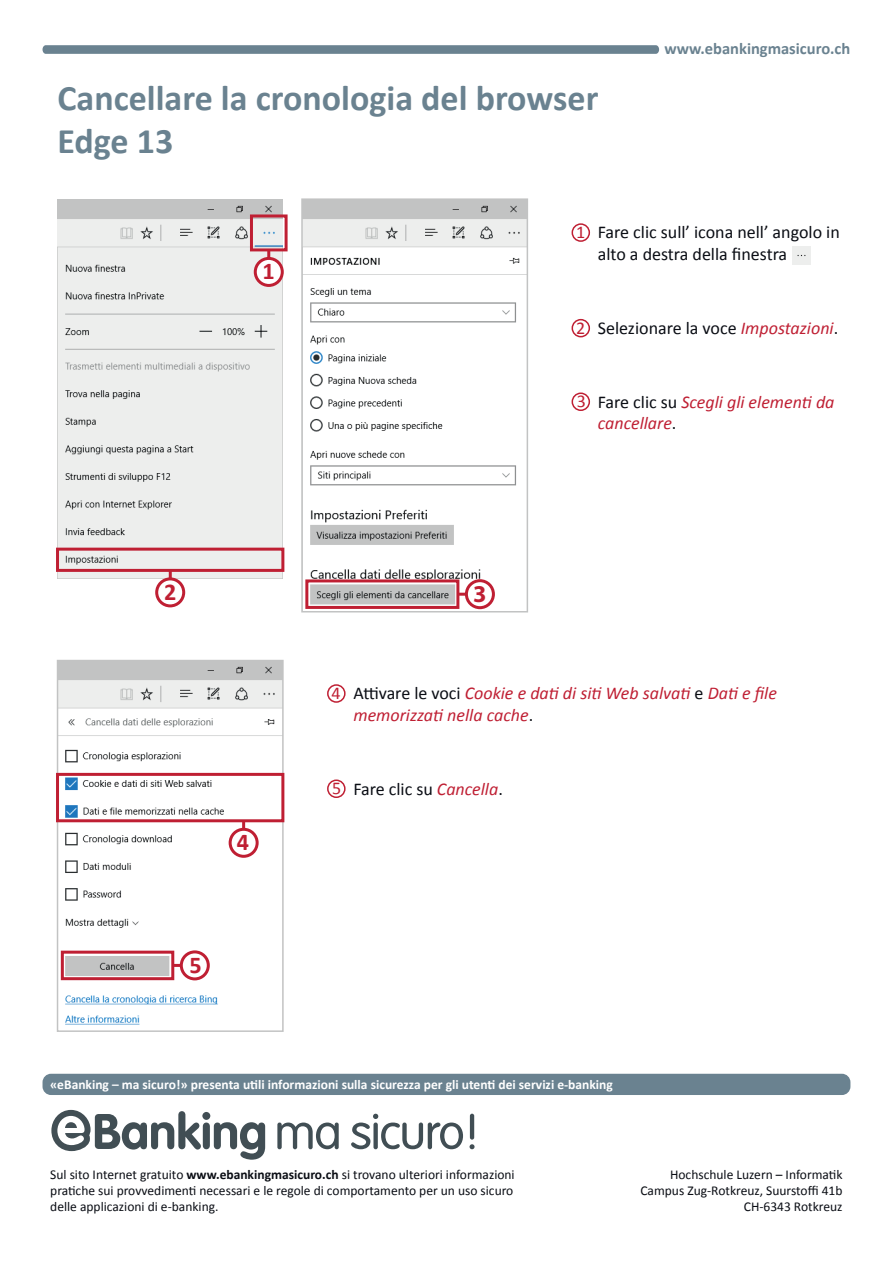
<style>
.page{position:relative;width:893px;height:1263px;background:#fff}
.page>*{position:absolute;margin:0;border:0;box-sizing:border-box;transform-origin:0 0}
.t1{font:700 36px/43.2px "Calibri";color:#6a8290}
.t2{font:700 24.15px "Calibri";color:#bf1f33}
.t3{font:700 24.15px "Myriad Pro";color:#bf1f33}
.t4{font:italic 18px/21.6px "Calibri";color:#bf1f33}
.t5{font:18px/21.6px "Calibri";color:#0a0d14}
.t6{font:18px "Calibri";color:#bf1f33}
.t7{font:700 16.5px "Calibri";color:#6a8290}
.t8{font:13.5px/16.2px "Calibri";color:#0a0d14;text-align:right}
.t9{font:700 13.5px "Calibri";color:#fff}
.s1{font-style:italic;color:#bf1f33}
.s2{font-style:normal;color:#0a0d14}
.s3{color:#bf1f33}
.s4{font-weight:700}
</style>
<div class="page">
<img style="left:60px;top:663px;width:221px;height:362px">
<div style="left:57px;top:660px;width:227px;height:372px;border:2px solid #c2c3c3"></div>
<img style="left:304px;top:201px;width:221px;height:408px">
<div style="left:301px;top:198px;width:227px;height:414px;border:2px solid #c2c3c3"></div>
<img style="left:58px;top:199px;width:225px;height:380px">
<div style="left:572px;top:223px;width:18px;height:19px;border:2px solid #bf1f33;border-radius:50%"></div>
<div style="left:572px;top:319px;width:18px;height:18px;border:2px solid #bf1f33;border-radius:50%"></div>
<div style="left:572px;top:392px;width:18px;height:19px;border:2px solid #bf1f33;border-radius:50%"></div>
<div style="left:327px;top:684px;width:19px;height:19px;border:2px solid #bf1f33;border-radius:50%"></div>
<div style="left:327px;top:779px;width:19px;height:19px;border:2px solid #bf1f33;border-radius:50%"></div>
<svg style="left:43px;top:45px;width:616px;height:9px;background:#708794"></svg>
<div style="left:43px;top:1074px;width:807px;height:21px;background:#6a8290;border-radius:9px"></div>
<svg style="left:51px;top:1109px;width:214px;height:51px"></svg>
<svg style="left:277px;top:1122px;width:62px;height:27px"></svg>
<svg style="left:351px;top:1114px;width:112px;height:35px"></svg>
<svg style="left:470px;top:1114px;width:5px;height:35px"></svg>
<div style="left:250px;top:214px;width:38px;height:37px;border:3px solid #bf1f33"></div>
<div style="left:255px;top:258px;width:27px;height:27px;background:#fff;border-radius:50%"></div>
<div style="left:254px;top:257px;width:30px;height:30px;border:3px solid #bf1f33;border-radius:50%"></div>
<div style="left:155px;top:577px;width:30px;height:30px;border:3px solid #bf1f33;border-radius:50%"></div>
<div style="left:56px;top:548px;width:228px;height:24px;border:3px solid #bf1f33"></div>
<div style="left:305px;top:579px;width:154px;height:30px;border:3px solid #bf1f33"></div>
<div style="left:56px;top:773px;width:228px;height:49px;border:3px solid #bf1f33"></div>
<div style="left:181px;top:952px;width:27px;height:27px;background:#fff;border-radius:50%"></div>
<div style="left:180px;top:950px;width:30px;height:30px;border:3px solid #bf1f33;border-radius:50%"></div>
<svg style="left:169px;top:570px;width:3px;height:9px"></svg>
<div style="left:61px;top:951px;width:113px;height:29px;border:3px solid #bf1f33"></div>
<svg style="left:173px;top:964px;width:8px;height:3px"></svg>
<svg style="left:267px;top:250px;width:3px;height:8px"></svg>
<div style="left:466px;top:581px;width:27px;height:27px;background:#fff;border-radius:50%"></div>
<div style="left:465px;top:579px;width:30px;height:30px;border:3px solid #bf1f33;border-radius:50%"></div>
<svg style="left:458px;top:593px;width:8px;height:3px"></svg>
<img style="left:792px;top:246px;width:18px;height:18px">
<div style="left:230px;top:829px;width:27px;height:27px;background:#fff;border-radius:50%"></div>
<div style="left:229px;top:828px;width:30px;height:30px;border:3px solid #bf1f33;border-radius:50%"></div>
<svg style="left:242px;top:821px;width:3px;height:8px"></svg>
<h1 class="t1" style="left:58px;top:76px;width:542px">Cancellare la cronologia del browser<br>Edge 13</h1>
<p class="t7" style="left:664px;top:38px;width:187px">www.ebankingmasicuro.ch</p>
<h2 class="t2" style="left:263px;top:256px;width:14px">1</h2>
<h3 class="t6" style="left:576px;top:221px;width:11px">1</h3>
<h3 class="t5" style="left:598px;top:221px;width:243px">Fare clic sull’ icona nell’ angolo in alto a destra della finestra</h3>
<h3 class="t6" style="left:576px;top:316px;width:11px">2</h3>
<h3 class="t5" style="left:598px;top:317px;width:242px">Selezionare la voce <span class="s1">Impostazioni</span>.</h3>
<h3 class="t6" style="left:577px;top:390px;width:11px">3</h3>
<h3 class="t4" style="left:598px;top:390px;width:238px"><span class="s2">Fare clic su</span> Scegli gli elementi da cancellare<span class="s2">.</span></h3>
<h2 class="t2" style="left:164px;top:576px;width:14px">2</h2>
<h2 class="t2" style="left:237px;top:827px;width:14px">4</h2>
<h2 class="t2" style="left:189px;top:950px;width:14px">5</h2>
<h2 class="t3" style="left:473px;top:578px;width:15px">3</h2>
<h3 class="t6" style="left:332px;top:682px;width:11px">4</h3>
<h3 class="t4" style="left:353px;top:681px;width:425px"><span class="s2">Attivare le voci</span> Cookie e dati di siti Web salvati <span class="s2">e</span> Dati e file memorizzati nella cache<span class="s2">.</span></h3>
<h3 class="t5" style="left:332px;top:778px;width:172px"><span class="s3">5</span> Fare clic su <span class="s1">Cancella</span>.</h3>
<p class="t9" style="left:50px;top:1076px;width:564px">«eBanking – ma sicuro!» presenta utili informazioni sulla sicurezza per gli utenti dei servizi e-banking</p>
<p class="t8" style="left:50px;top:1166px;width:466px;text-align:justify">Sul sito Internet gratuito <span class="s4">www.ebankingmasicuro.ch</span> si trovano ulteriori informazioni pratiche sui provvedimenti necessari e le regole di comportamento per un uso sicuro delle applicazioni di e-banking.</p>
<p class="t8" style="left:640px;top:1166px;width:204px">Hochschule Luzern – Informatik<br>Campus Zug-Rotkreuz, Suurstoffi 41b<br>CH-6343 Rotkreuz</p>
</div>
